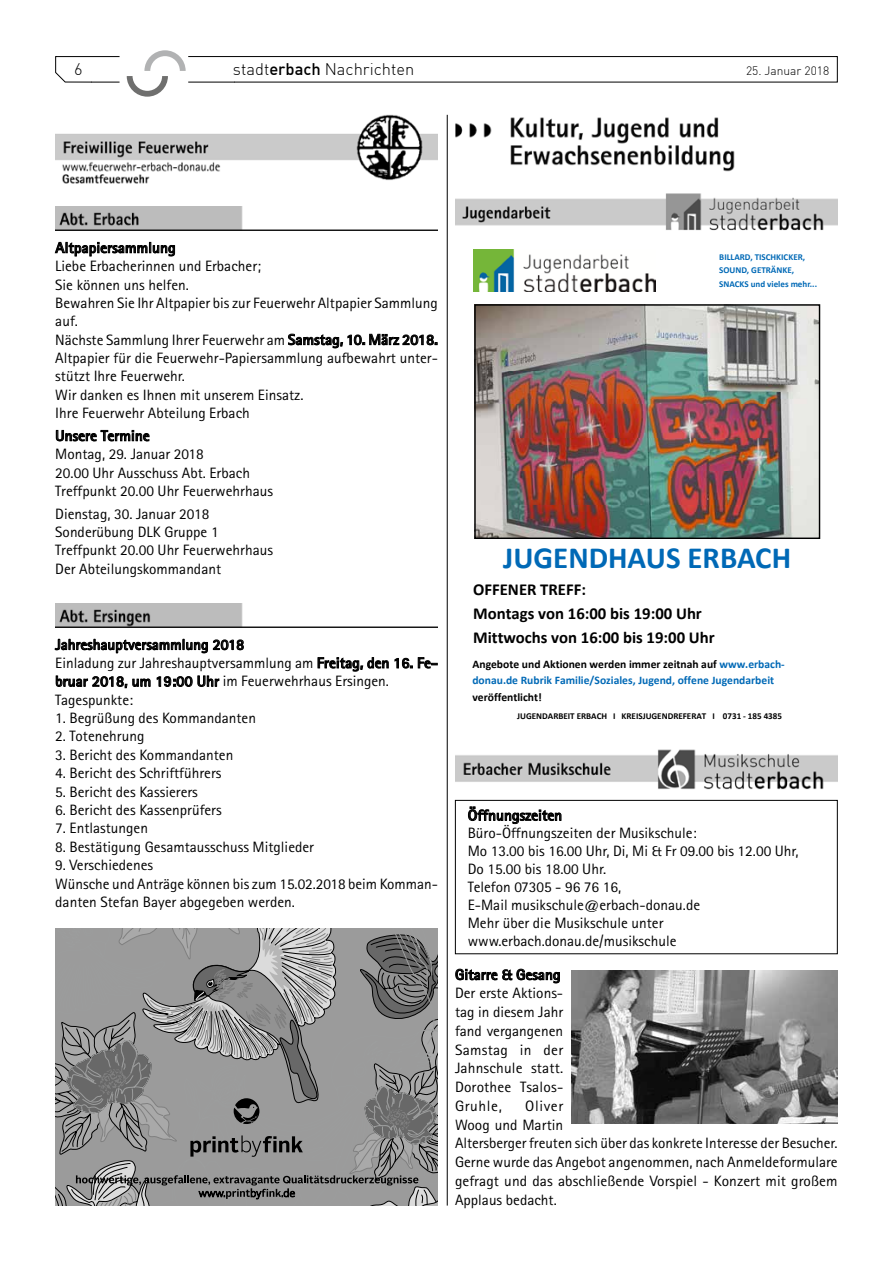
<style>
.page{position:relative;width:893px;height:1263px;background:#fff}
.page>*{position:absolute;margin:0;border:0;box-sizing:border-box;transform-origin:0 0}
.t1{font:700 30.9px "Calibri";color:#0069b6}
.t2{font:700 16.8px/24.3px "Calibri";color:#000}
.t3{font:16.5px "DIN Light";color:#000}
.t4{font:15px/18.3px "Rotis Sans Serif Std";color:#000}
.t5{font:700 15px "Rotis Sans Serif Std";color:#000}
.t6{font:12px "DIN Light";color:#000}
.t7{font:700 11.55px/16.8px "Calibri";color:#0069b6}
.t8{font:700 11.55px "Calibri";color:#000}
.t9{font:700 9px/13px "Calibri";color:#0069b6}
.t10{font:700 9px "Calibri";color:#000}
.s1{font-family:"DIN Medium Alternate Medium Alternate"}
.s2{font-weight:700}
.s3{font-style:inherit}
.s4{color:#000}
</style>
<div class="page">
<svg style="left:55px;top:50px;width:783px;height:47px"></svg>
<img style="left:55px;top:115px;width:383px;height:69px">
<img style="left:55px;top:207px;width:383px;height:23px">
<svg style="left:55px;top:242px;width:120px;height:14px"></svg>
<svg style="left:288px;top:334px;width:149px;height:14px"></svg>
<svg style="left:56px;top:430px;width:93px;height:11px"></svg>
<img style="left:55px;top:603px;width:383px;height:24px">
<svg style="left:55px;top:639px;width:189px;height:14px"></svg>
<svg style="left:318px;top:657px;width:71px;height:14px"></svg>
<svg style="left:395px;top:657px;width:42px;height:11px"></svg>
<svg style="left:56px;top:676px;width:94px;height:12px"></svg>
<svg style="left:157px;top:676px;width:35px;height:11px"></svg>
<svg style="left:198px;top:676px;width:21px;height:11px"></svg>
<img style="left:455px;top:117px;width:280px;height:55px">
<img style="left:455px;top:193px;width:383px;height:38px">
<img style="left:473px;top:250px;width:182px;height:41px">
<img style="left:476px;top:306px;width:342px;height:231px">
<div style="left:474px;top:304px;width:346px;height:235px;border:1px solid #000"></div>
<img style="left:455px;top:749px;width:383px;height:41px">
<svg style="left:468px;top:807px;width:93px;height:17px"></svg>
<svg style="left:455px;top:969px;width:105px;height:14px"></svg>
<hr style="left:447px;top:115px;width:1px;height:1090px;background:#000">
<svg style="left:55px;top:928px;width:383px;height:277px;background:#8f8f8f"></svg>
<div style="left:455px;top:800px;width:383px;height:154px;border:1px solid #000"></div>
<img style="left:572px;top:971px;width:266px;height:152px">
<p class="t3" style="left:74px;top:59px;width:10px">6</p>
<p class="t3" style="left:233px;top:59px;width:183px">stadt<span class="s1">erbach</span> Nachrichten</p>
<p class="t6" style="left:746px;top:64px;width:85px">25. Januar 2018</p>
<p class="t5" style="left:55px;top:238px;width:122px">Altpapiersammlung</p>
<p class="t4" style="left:55px;top:257px;width:384px">Liebe Erbacherinnen und Erbacher;<br>Sie können uns helfen.<br>Bewahren Sie Ihr Altpapier bis zur Feuerwehr Altpapier Sammlung auf.<br>Nächste Sammlung Ihrer Feuerwehr am <span class="s2">Samstag, 10. März 2018.<br></span>Altpapier für die Feuerwehr-Papiersammlung aufbewahrt unter&shy;stützt Ihre Feuerwehr.<br>Wir danken es Ihnen mit unserem Einsatz.<br>Ihre Feuerwehr Abteilung Erbach</p>
<p class="t5" style="left:55px;top:426px;width:96px">Unsere Termine</p>
<p class="t4" style="left:55px;top:445px;width:219px">Montag, 29. Januar 2018<br>20.00 Uhr Ausschuss Abt. Erbach<br>Treffpunkt 20.00 Uhr Feuerwehrhaus</p>
<p class="t4" style="left:55px;top:504px;width:219px">Dienstag, 30. Januar 2018<br>Sonderübung DLK Gruppe 1<br>Treffpunkt 20.00 Uhr Feuerwehrhaus<br>Der Abteilungskommandant</p>
<p class="t4" style="left:55px;top:635px;width:384px"><span class="s2">Jahreshauptversammlung 2018<br></span>Einladung zur Jahreshauptversammlung am <span class="s2">Freitag, den 16. Fe&shy;bruar 2018, um 19:00 Uhr</span> im Feuerwehrhaus Ersingen.<br>Tagespunkte:</p>
<p class="t4" style="left:55px;top:709px;width:202px">1. Begrüßung des Kommandanten</p>
<p class="t4" style="left:55px;top:727px;width:91px">2. Totenehrung</p>
<p class="t4" style="left:55px;top:745px;width:180px">3. Bericht des Kommandanten</p>
<p class="t4" style="left:55px;top:764px;width:168px">4. Bericht des Schriftführers</p>
<p class="t4" style="left:55px;top:782px;width:144px">5. Bericht des Kassierers</p>
<p class="t4" style="left:55px;top:801px;width:168px">6. Bericht des Kassenprüfers</p>
<p class="t4" style="left:55px;top:819px;width:94px">7. Entlastungen</p>
<p class="t4" style="left:55px;top:837px;width:260px">8. Bestätigung Gesamtausschuss Mitglieder</p>
<p class="t4" style="left:55px;top:856px;width:384px">9. Verschiedenes<br>Wünsche und Anträge können bis zum 15.02.2018 beim Komman&shy;danten Stefan Bayer abgegeben werden.</p>
<p class="t9" style="left:719px;top:251px;width:99px">BILLARD, TISCHKICKER,<br>SOUND, GETRÄNKE,<br>SNACKS und vieles mehr...</p>
<h1 class="t1" style="left:503px;top:538px;width:289px">JUGENDHAUS ERBACH</h1>
<p class="t2" style="left:473px;top:577px;width:243px">OFFENER TREFF:<br><span class="s3">Montags</span> von 16:00 bis 19:00 Uhr<br>Mittwochs von 16:00 bis 19:00 Uhr</p>
<p class="t7" style="left:472px;top:655px;width:314px"><span class="s4">Angebote und Aktionen werden immer zeitnah auf</span> <span class="s3">www.</span>erbach&shy;donau.de Rubrik Familie/Soziales, Jugend, offene Jugendarbeit</p>
<p class="t8" style="left:472px;top:690px;width:71px">veröffentlicht!</p>
<p class="t10" style="left:517px;top:710px;width:266px"><span class="s3">JUGENDARBEIT ERBACH I</span> KREISJUGENDREFERAT <span class="s3">I</span> 0731 - 185 4385</p>
<p class="t5" style="left:468px;top:806px;width:96px">Öffnungszeiten</p>
<p class="t4" style="left:468px;top:824px;width:332px">Büro-Öffnungszeiten der Musikschule:<br>Mo 13.00 bis 16.00 Uhr, Di, Mi &amp; Fr 09.00 bis 12.00 Uhr, Do 15.00 bis 18.00 Uhr.<br>Telefon 07305 - 96 76 16,<br>E-Mail musikschule@erbach-donau.de<br>Mehr über die Musikschule unter www.erbach.donau.de/musikschule</p>
<p class="t5" style="left:455px;top:965px;width:107px">Gitarre &amp; Gesang</p>
<p class="t4" style="left:455px;top:984px;width:110px;line-height:18.8px;text-align:justify">Der erste Aktions&shy;tag in diesem Jahr fand vergangenen Samstag in der Jahnschule statt.<br>Dorothee Tsalos-Gruhle,</p>
<p class="t4" style="left:455px;top:1096px;width:384px;line-height:18.8px;text-indent:70px">Oliver<br>Woog und Martin<br>Altersberger freuten sich über das konkrete Interesse der Besucher.<br>Gerne wurde das Angebot angenommen, nach Anmeldeformulare gefragt und das abschließende Vorspiel - Konzert mit großem Applaus bedacht.</p>
</div>
